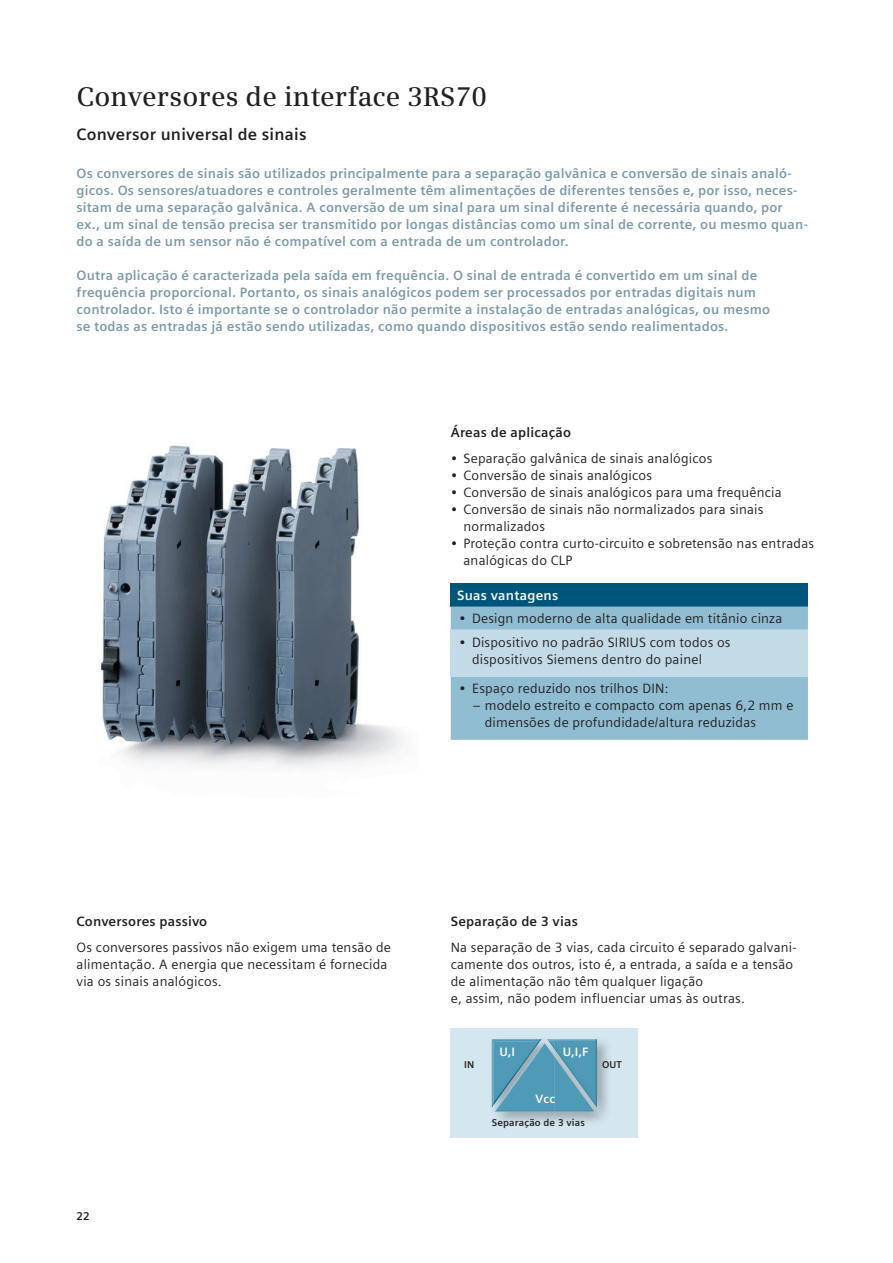
<style>
.page{position:relative;width:893px;height:1263px;background:#fff}
.page>*{position:absolute;margin:0;border:0;box-sizing:border-box;transform-origin:0 0}
.t1{font:600 27px "Siemens Serif";letter-spacing:.005em;color:#231f20}
.t2{font:700 16.5px "Siemens Sans";letter-spacing:.015em;color:#231f20}
.t3{font:700 13.5px/17px "Siemens Sans";letter-spacing:.015em;color:#7b99a9}
.t4{font:13.5px/17px "Siemens Sans";letter-spacing:.015em;color:#231f20}
.t5{font:700 13.5px "Siemens Sans";letter-spacing:.015em;color:#231f20}
.t6{font:700 13.5px "Siemens Sans";letter-spacing:.015em;color:#fff}
.t7{font:700 12.15px "Siemens Sans";color:#fff}
.t8{font:700 11.25px "Siemens Sans";color:#231f20}
.t9{font:700 9.9px "Siemens Sans";letter-spacing:.015em;color:#231f20}
</style>
<div class="page">
<div style="left:451px;top:583px;width:357px;height:23px;background:#00567a"></div>
<div style="left:451px;top:606px;width:357px;height:134px;background:#90bdd2"></div>
<div style="left:451px;top:630px;width:357px;height:46px;background:#c3dbe7"></div>
<div style="left:451px;top:1028px;width:187px;height:109px;background:#d4e6ef"></div>
<img style="left:492px;top:1039px;width:50px;height:69px">
<img style="left:555px;top:1039px;width:42px;height:3px">
<img style="left:493px;top:1042px;width:115px;height:79px">
<img style="left:493px;top:1042px;width:47px;height:63px">
<img style="left:546px;top:1111px;width:9px;height:10px">
<svg style="left:544px;top:1039px;width:11px;height:6px"></svg>
<img style="left:494px;top:1043px;width:52px;height:68px">
<img style="left:555px;top:1057px;width:39px;height:54px">
<img style="left:546px;top:1045px;width:9px;height:66px">
<img style="left:101px;top:445px;width:302px;height:324px">
<h1 class="t1" style="left:77px;top:81px;width:412px">Conversores de interface 3RS70</h1>
<p class="t2" style="left:77px;top:125px;width:232px">Conversor universal de sinais</p>
<p class="t3" style="left:77px;top:165px;width:733px">Os conversores de sinais são utilizados principalmente para a separação galvânica e conversão de sinais analó&shy;gicos. Os sensores/atuadores e controles geralmente têm alimentações de diferentes tensões e, por isso, neces&shy;sitam de uma separação galvânica. A conversão de um sinal para um sinal diferente é necessária quando, por ex., um sinal de tensão precisa ser transmitido por longas distâncias como um sinal de corrente, ou mesmo quan&shy;do a saída de um sensor não é compatível com a entrada de um controlador.</p>
<p class="t3" style="left:77px;top:267px;width:695px">Outra aplicação é caracterizada pela saída em frequência. O sinal de entrada é convertido em um sinal de frequência proporcional. Portanto, os sinais analógicos podem ser processados por entradas digitais num controlador. Isto é importante se o controlador não permite a instalação de entradas analógicas, ou mesmo se todas as entradas já estão sendo utilizadas, como quando dispositivos estão sendo realimentados.</p>
<p class="t5" style="left:451px;top:425px;width:122px">Áreas de aplicação</p>
<p class="t4" style="left:451px;top:450px;width:263px">• Separação galvânica de sinais analógicos</p>
<p class="t4" style="left:451px;top:467px;width:203px">• Conversão de sinais analógicos</p>
<p class="t4" style="left:451px;top:484px;width:333px">• Conversão de sinais analógicos para uma frequência</p>
<p class="t4" style="left:463px;top:501px;width:302px;text-indent:-13px">• Conversão de sinais não normalizados para sinais normalizados</p>
<p class="t4" style="left:463px;top:535px;width:352px;text-indent:-13px">• Proteção contra curto-circuito e sobretensão nas entradas analógicas do CLP</p>
<p class="t6" style="left:457px;top:588px;width:103px">Suas vantagens</p>
<p class="t4" style="left:459px;top:610px;width:325px">• Design moderno de alta qualidade em titânio cinza</p>
<p class="t4" style="left:472px;top:633px;width:260px;text-indent:-13px">• Dispositivo no padrão SIRIUS com todos os dispositivos Siemens dentro do painel</p>
<p class="t4" style="left:459px;top:680px;width:211px">• Espaço reduzido nos trilhos DIN:</p>
<p class="t4" style="left:485px;top:697px;width:310px;text-indent:-12px">– modelo estreito e compacto com apenas 6,2 mm e dimensões de profundidade/altura reduzidas</p>
<p class="t5" style="left:77px;top:914px;width:132px">Conversores passivo</p>
<p class="t4" style="left:77px;top:939px;width:316px">Os conversores passivos não exigem uma tensão de alimentação. A energia que necessitam é fornecida via os sinais analógicos.</p>
<p class="t8" style="left:77px;top:1209px;width:15px">22</p>
<p class="t5" style="left:451px;top:914px;width:129px">Separação de 3 vias</p>
<p class="t4" style="left:451px;top:939px;width:347px">Na separação de 3 vias, cada circuito é separado galvani&shy;camente dos outros, isto é, a entrada, a saída e a tensão de alimentação não têm qualquer ligação<br>e, assim, não podem influenciar umas às outras.</p>
<p class="t7" style="left:499px;top:1045px;width:17px">U,I</p>
<p class="t7" style="left:563px;top:1045px;width:28px">U,I,F</p>
<p class="t9" style="left:464px;top:1059px;width:12px">IN</p>
<p class="t9" style="left:602px;top:1059px;width:21px">OUT</p>
<p class="t7" style="left:536px;top:1092px;width:21px">Vcc</p>
<p class="t9" style="left:492px;top:1117px;width:95px">Separação de 3 vias</p>
</div>
